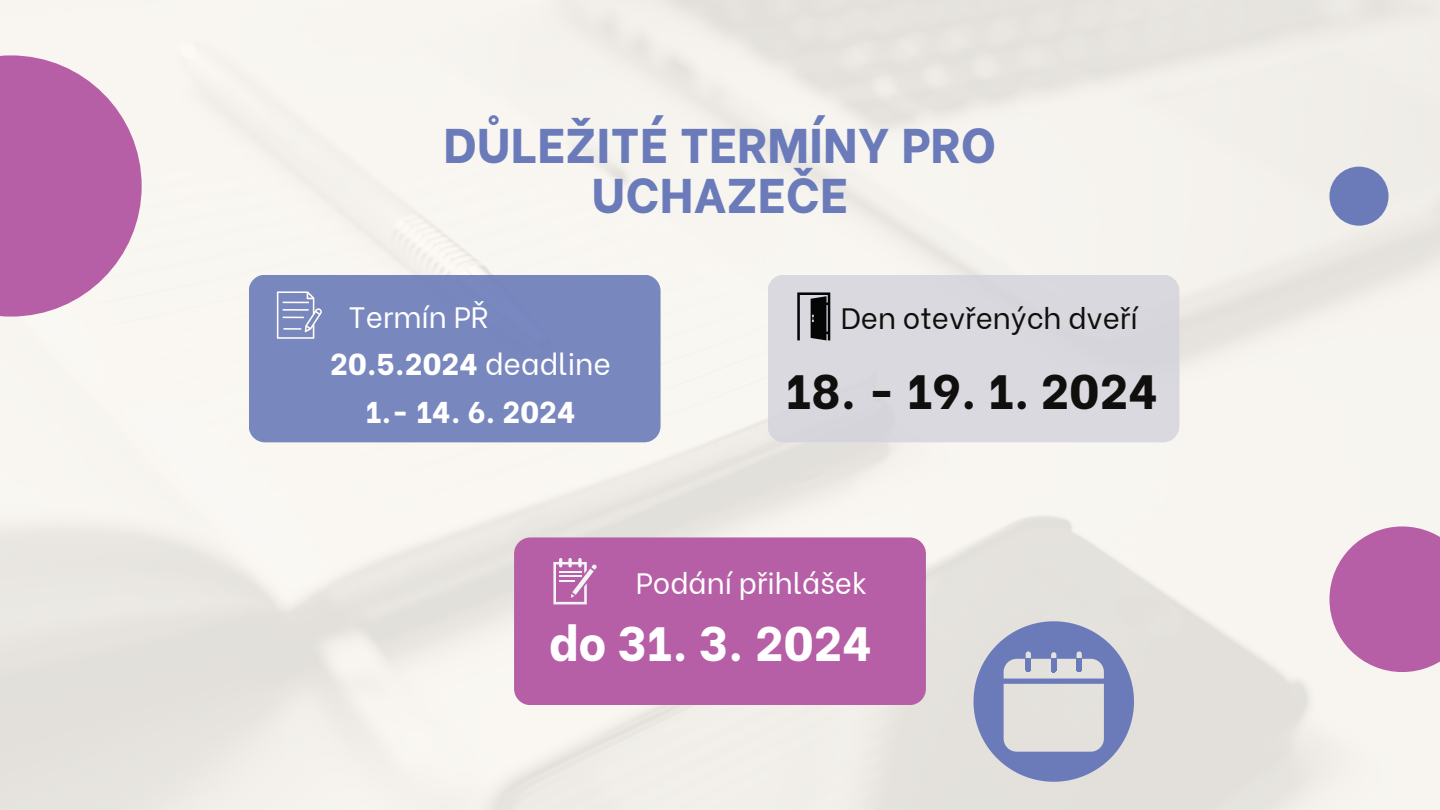
<style>
.page{position:relative;width:1440px;height:810px;background:#fff}
.page>*{position:absolute;margin:0;border:0;box-sizing:border-box;transform-origin:0 0}
.t1{font:800 48.6px/50.2px "Be Vietnam";letter-spacing:.01em;color:#6b7bba;text-align:center}
.t2{font:800 48px "Be Vietnam";color:#100f0d}
.t3{font:800 48px "Be Vietnam";color:#fff}
.t4{font:800 30px "Be Vietnam";color:#fff}
.t5{font:29.4px "Be Vietnam";color:#fff}
.t6{font:29.4px "Be Vietnam";color:#100f0d}
.s1{font-weight:400}
</style>
<div class="page">
<div style="left:768px;top:275px;width:411px;height:167px;background:#d9d9df;border-radius:16px"></div>
<svg style="left:1329px;top:526px;width:111px;height:146px"></svg>
<svg style="left:0;top:55px;width:142px;height:262px;fill:#b65fa6"></svg>
<div style="left:1329px;top:167px;width:60px;height:59px;background:#6b7bba;border-radius:50%"></div>
<svg style="left:797px;top:292px;width:33px;height:48px"></svg>
<svg style="left:974px;top:621px;width:160px;height:161px;background:#acb2cc"></svg>
<div style="left:514px;top:537px;width:412px;height:168px;background:#b65fa6;border-radius:16px"></div>
<svg style="left:553px;top:558px;width:44px;height:46px"></svg>
<div style="left:249px;top:275px;width:412px;height:167px;background:#7987bf;border-radius:16px"></div>
<svg style="left:277px;top:291px;width:45px;height:48px"></svg>
<p class="t1" style="left:444px;top:115px;width:554px">DŮLEŽITÉ TERMÍNY PRO<br>UCHAZEČE</p>
<p class="t5" style="left:349px;top:293px;width:142px">Termín PŘ</p>
<p class="t4" style="left:330px;top:340px;width:282px">20.5.2024 <span class="s1">deadline</span></p>
<p class="t4" style="left:365px;top:387px;width:212px">1.- 14. 6. 2024</p>
<p class="t6" style="left:841px;top:294px;width:298px">Den otevřených dveří</p>
<p class="t2" style="left:786px;top:352px;width:374px">18. - 19. 1. 2024</p>
<p class="t5" style="left:636px;top:559px;width:233px">Podání přihlášek</p>
<p class="t3" style="left:549px;top:604px;width:325px">do 31. 3. 2024</p>
</div>
